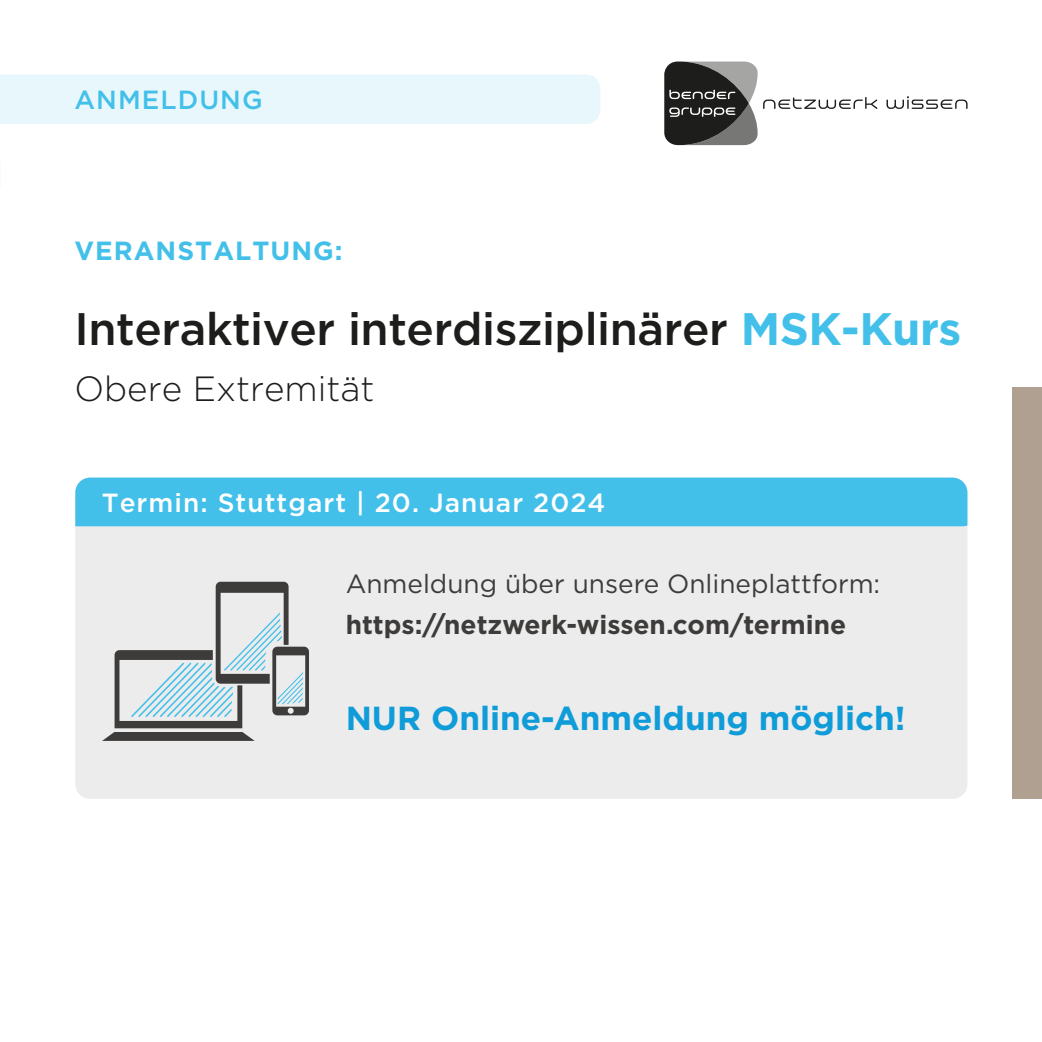
<style>
.page{position:relative;width:1042px;height:1042px;background:#fff}
.page>*{position:absolute;margin:0;border:0;box-sizing:border-box;transform-origin:0 0}
.t1{font:500 45.5px "Gotham";letter-spacing:-.01em;color:#1d1d1b}
.t2{font:300 35px "Gotham";color:#1d1d1b}
.t3{font:700 33.25px "Gotham";color:#0f9cd8}
.t4{font:26.25px "Gotham";color:#3d3c3b}
.t5{font:700 26.25px "Gotham";color:#3d3c3b}
.t6{font:500 26.25px "Gotham";letter-spacing:.04em;color:#fff}
.t7{font:700 26.25px "Gotham";letter-spacing:.04em;color:#43c0ea}
.t8{font:500 26.25px "Gotham";letter-spacing:.04em;color:#43c0ea}
.s1{font-weight:700;color:#43c0ea}
</style>
<div class="page">
<div style="left:75px;top:477px;width:892px;height:322px;background:#ececec;border-radius:15px"></div>
<div style="left:75px;top:477px;width:892px;height:49px;background:#43c0ea"></div>
<div style="left:1012px;top:387px;width:30px;height:412px;background:#afa091"></div>
<div style="left:0;top:74px;width:600px;height:50px;background:#e8f7fc"></div>
<svg style="left:102px;top:582px;width:207px;height:159px"></svg>
<svg style="left:763px;top:97px;width:114px;height:12px"></svg>
<svg style="left:886px;top:96px;width:81px;height:13px"></svg>
<svg style="left:664px;top:62px;width:93px;height:83px;background:#515150"></svg>
<div style="left:703px;top:109px;width:8px;height:5px;background:#1d1d1b;border-radius:2px"></div>
<p class="t8" style="left:74px;top:83px;width:190px">ANMELDUNG</p>
<p class="t7" style="left:74px;top:233px;width:270px">VERANSTALTUNG:</p>
<p class="t1" style="left:74px;top:299px;width:888px">Interaktiver interdisziplinärer <span class="s1">MSK-Kurs</span></p>
<p class="t2" style="left:74px;top:366px;width:302px">Obere Extremität</p>
<p class="t6" style="left:102px;top:485px;width:505px">Termin: Stuttgart | 20. Januar 2024</p>
<p class="t4" style="left:346px;top:567px;width:536px">Anmeldung über unsere Onlineplattform:</p>
<p class="t5" style="left:346px;top:607px;width:502px">https://netzwerk-wissen.com/termine</p>
<p class="t3" style="left:346px;top:696px;width:561px">NUR Online-Anmeldung möglich!</p>
</div>
